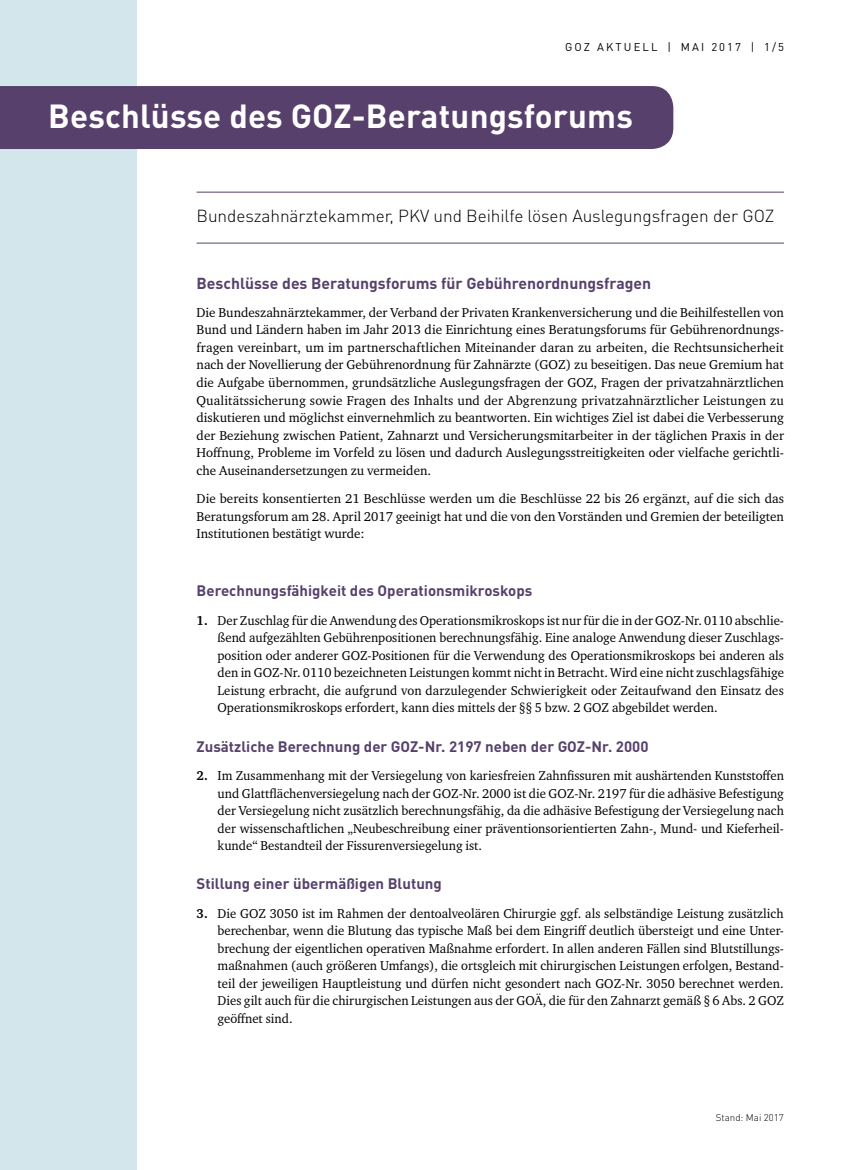
<style>
.page{position:relative;width:851px;height:1170px;background:#fff}
.page>*{position:absolute;margin:0;border:0;box-sizing:border-box;transform-origin:0 0}
.t1{font:700 33px "DINOT";letter-spacing:.005em;color:#fff}
.t2{font:300 17.25px "DINOT";letter-spacing:-.005em;color:#000}
.t3{font:700 15.75px "DINOT";color:#57416c}
.t4{font:700 15px "DINOT";color:#57416c}
.t5{font:13.2px/17.5px "Charter ITC Std";color:#000;text-align:justify}
.t6{font:11.25px "DINOT";letter-spacing:.19em;color:#000}
.t7{font:300 9.75px "DINOT";color:#000}
.s1{font-weight:700}
</style>
<div class="page">
<div style="left:0;top:0;width:136px;height:1169px;background:#d2e6ec"></div>
<div style="left:0;top:86px;width:673px;height:63px;background:#57416c"></div>
<hr style="left:196px;top:192px;width:587px;height:1px;background:#57416c">
<hr style="left:196px;top:243px;width:587px;height:1px;background:#57416c">
<p class="t6" style="left:565px;top:40px;width:220px">GOZ AKTUELL | MAI 2017 | 1/5</p>
<h1 class="t1" style="left:48px;top:93px;width:586px">Beschlüsse des GOZ-Beratungsforums</h1>
<h2 class="t2" style="left:196px;top:204px;width:579px">Bundeszahnärztekammer, PKV und Beihilfe lösen Auslegungsfragen der GOZ</h2>
<p class="t3" style="left:196px;top:272px;width:456px">Beschlüsse des Beratungsforums für Gebührenordnungsfragen</p>
<p class="t5" style="left:196px;top:303px;width:589px">Die Bundeszahnärztekammer, der Verband der Privaten Krankenversicherung und die Beihilfestellen von Bund und Ländern haben im Jahr 2013 die Einrichtung eines Beratungsforums für Gebührenordnungs&shy;fragen vereinbart, um im partnerschaftlichen Miteinander daran zu arbeiten, die Rechtsunsicherheit nach der Novellierung der Gebührenordnung für Zahnärzte (GOZ) zu beseitigen. Das neue Gremium hat die Aufgabe übernommen, grundsätzliche Auslegungsfragen der GOZ, Fragen der privatzahnärztlichen Qualitätssicherung sowie Fragen des Inhalts und der Abgrenzung privatzahnärztlicher Leistungen zu diskutieren und möglichst einvernehmlich zu beantworten. Ein wichtiges Ziel ist dabei die Verbesserung der Beziehung zwischen Patient, Zahnarzt und Versicherungsmitarbeiter in der täglichen Praxis in der Hoffnung, Probleme im Vorfeld zu lösen und dadurch Auslegungsstreitigkeiten oder vielfache gerichtli&shy;che Auseinandersetzungen zu vermeiden.</p>
<p class="t5" style="left:196px;top:489px;width:589px">Die bereits konsentierten 21 Beschlüsse werden um die Beschlüsse 22 bis 26 ergänzt, auf die sich das Beratungsforum am 28. April 2017 geeinigt hat und die von den Vorständen und Gremien der beteiligten Institutionen bestätigt wurde:</p>
<p class="t4" style="left:196px;top:580px;width:337px">Berechnungsfähigkeit des Operationsmikroskops</p>
<p class="t5" style="left:217px;top:611px;width:567px;text-indent:-21px"><span class="s1">1.</span> Der Zuschlag für die Anwendung des Operationsmikroskops ist nur für die in der GOZ-Nr. 0110 abschlie&shy;ßend aufgezählten Gebührenpositionen berechnungsfähig. Eine analoge Anwendung dieser Zuschlags&shy;position oder anderer GOZ-Positionen für die Verwendung des Operationsmikroskops bei anderen als den in GOZ-Nr. 0110 bezeichneten Leistungen kommt nicht in Betracht. Wird eine nicht zuschlagsfähige Leistung erbracht, die aufgrund von darzulegender Schwierigkeit oder Zeitaufwand den Einsatz des Operationsmikroskops erfordert, kann dies mittels der §§ 5 bzw. 2 GOZ abgebildet werden.</p>
<p class="t4" style="left:196px;top:736px;width:453px">Zusätzliche Berechnung der GOZ-Nr. 2197 neben der GOZ-Nr. 2000</p>
<p class="t5" style="left:217px;top:766px;width:568px;text-indent:-21px"><span class="s1">2.</span> Im Zusammenhang mit der Versiegelung von kariesfreien Zahnfissuren mit aushärtenden Kunststoffen und Glattflächenversiegelung nach der GOZ-Nr. 2000 ist die GOZ-Nr. 2197 für die adhäsive Befestigung der Versiegelung nicht zusätzlich berechnungsfähig, da die adhäsive Befestigung der Versiegelung nach der wissenschaftlichen „Neubeschreibung einer präventionsorientierten Zahn-, Mund- und Kieferheil&shy;kunde“ Bestandteil der Fissurenversiegelung ist.</p>
<p class="t4" style="left:196px;top:873px;width:247px">Stillung einer übermäßigen Blutung</p>
<p class="t5" style="left:217px;top:904px;width:567px;text-indent:-21px"><span class="s1">3.</span> Die GOZ 3050 ist im Rahmen der dentoalveolären Chirurgie ggf. als selbständige Leistung zusätzlich berechenbar, wenn die Blutung das typische Maß bei dem Eingriff deutlich übersteigt und eine Unter&shy;brechung der eigentlichen operativen Maßnahme erfordert. In allen anderen Fällen sind Blutstillungs&shy;maßnahmen (auch größeren Umfangs), die ortsgleich mit chirurgischen Leistungen erfolgen, Bestand&shy;teil der jeweiligen Hauptleistung und dürfen nicht gesondert nach GOZ-Nr. 3050 berechnet werden.<br>Dies gilt auch für die chirurgischen Leistungen aus der GOÄ, die für den Zahnarzt gemäß § 6 Abs. 2 GOZ geöffnet sind.</p>
<p class="t7" style="left:715px;top:1110px;width:70px">Stand: Mai 2017</p>
</div>
